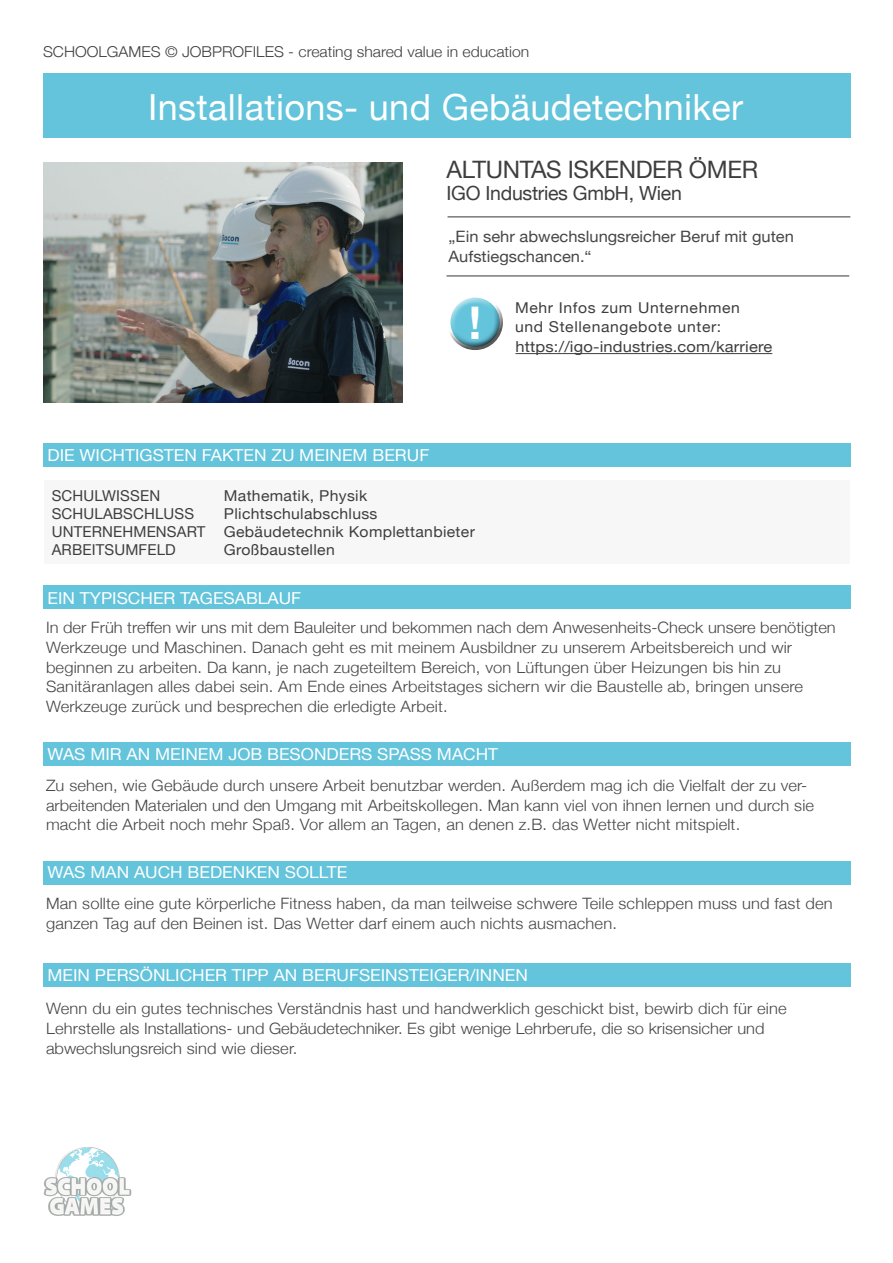
<style>
.page{position:relative;width:893px;height:1263px;background:#fff}
.page>*{position:absolute;margin:0;border:0;box-sizing:border-box;transform-origin:0 0}
.t1{font:700 45px "Helvetica Neue";color:#fff}
.t2{font:36px "Helvetica Neue";letter-spacing:.01em;color:#fff}
.t3{font:24px "Helvetica Neue";letter-spacing:-.015em;color:#3e3e3f}
.t4{font:19.5px "Helvetica Neue";letter-spacing:-.015em;color:#3e3e3f}
.t5{font:16.5px "Helvetica Neue";color:#fff;scale:1.05 1}
.t6{font:300 15.6px/19.8px "Helvetica Neue";letter-spacing:.01em;color:#464748;scale:1.05 1}
.t7{font:15.6px "Helvetica Neue";color:#464748;scale:1.05 1}
.t8{font:15.15px "Helvetica Neue";letter-spacing:.01em;color:#3e3e3f;scale:1.09 1}
.t9{font:15px/18px "Helvetica Neue";letter-spacing:.02em;color:#3e3e3f;scale:1.05 1}
.t10{font:300 15px "Helvetica Neue";color:#3e3e3f;scale:1.05 1}
.t11{font:15px "Helvetica Neue";letter-spacing:.02em;color:#3e3e3f}
.t12{font:15px "Helvetica Neue";letter-spacing:.04em;color:#3e3e3f;scale:1.05 1}
</style>
<div class="page">
<div style="left:44px;top:480px;width:806px;height:83px;background:#f7f7f7"></div>
<div style="left:43px;top:73px;width:807px;height:64px;background:#63c4db"></div>
<div style="left:43px;top:443px;width:807px;height:24px;background:#63c4db"></div>
<div style="left:43px;top:585px;width:807px;height:23px;background:#63c4db"></div>
<div style="left:43px;top:742px;width:807px;height:24px;background:#63c4db"></div>
<div style="left:43px;top:861px;width:807px;height:24px;background:#63c4db"></div>
<div style="left:43px;top:963px;width:807px;height:23px;background:#63c4db"></div>
<img style="left:43px;top:162px;width:359px;height:241px">
<hr style="left:448px;top:216px;width:402px;height:1px;background:#4b4c4d">
<hr style="left:446px;top:275px;width:403px;height:1px;background:#4b4c4d">
<div style="left:446px;top:294px;width:57px;height:41px;background:#fff;opacity:.75"></div>
<div style="left:446px;top:302px;width:57px;height:50px;background:#231f20;opacity:.75"></div>
<img style="left:44px;top:1147px;width:88px;height:69px">
<hr style="left:515px;top:353px;width:257px;height:1px;background:#3e3e3f">
<p class="t10" style="left:43px;top:39px;width:465px">SCHOOLGAMES © JOBPROFILES - creating shared value in education</p>
<p class="t2" style="left:148px;top:81px;width:597px">Installations- und Gebäudetechniker</p>
<p class="t3" style="left:446px;top:152px;width:313px">ALTUNTAS ISKENDER ÖMER</p>
<p class="t4" style="left:446px;top:179px;width:237px">IGO Industries GmbH, Wien</p>
<p class="t7" style="left:449px;top:225px;width:330px">„Ein sehr abwechslungsreicher Beruf mit guten</p>
<p class="t7" style="left:449px;top:245px;width:138px">Aufstiegschancen.“</p>
<p class="t1" style="left:469px;top:288px;width:14px">!</p>
<p class="t12" style="left:515px;top:297px;width:216px">Mehr Infos zum Unternehmen</p>
<p class="t12" style="left:515px;top:316px;width:198px">und Stellenangebote unter:</p>
<p class="t8" style="left:515px;top:336px;width:237px">https://igo-industries.com/karriere</p>
<p class="t5" style="left:47px;top:443px;width:365px">DIE WICHTIGSTEN FAKTEN ZU MEINEM BERUF</p>
<p class="t11" style="left:52px;top:484px;width:110px">SCHULWISSEN</p>
<p class="t11" style="left:52px;top:502px;width:144px">SCHULABSCHLUSS</p>
<p class="t11" style="left:52px;top:520px;width:155px">UNTERNEHMENSART</p>
<p class="t11" style="left:52px;top:538px;width:126px">ARBEITSUMFELD</p>
<p class="t9" style="left:224px;top:487px;width:148px">Mathematik, Physik<br>Plichtschulabschluss</p>
<p class="t9" style="left:224px;top:523px;width:241px">Gebäudetechnik Komplettanbieter<br>Großbaustellen</p>
<p class="t5" style="left:47px;top:586px;width:243px">EIN TYPISCHER TAGESABLAUF</p>
<p class="t6" style="left:46px;top:616px;width:754px">In der Früh treffen wir uns mit dem Bauleiter und bekommen nach dem Anwesenheits-Check unsere benötigten Werkzeuge und Maschinen. Danach geht es mit meinem Ausbildner zu unserem Arbeitsbereich und wir beginnen zu arbeiten. Da kann, je nach zugeteiltem Bereich, von Lüftungen über Heizungen bis hin zu Sanitäranlagen alles dabei sein. Am Ende eines Arbeitstages sichern wir die Baustelle ab, bringen unsere Werkzeuge zurück und besprechen die erledigte Arbeit.</p>
<p class="t5" style="left:47px;top:742px;width:431px">WAS MIR AN MEINEM JOB BESONDERS SPASS MACHT</p>
<p class="t6" style="left:46px;top:774px;width:733px">Zu sehen, wie Gebäude durch unsere Arbeit benutzbar werden. Außerdem mag ich die Vielfalt der zu ver&shy;arbeitenden Materialen und den Umgang mit Arbeitskollegen. Man kann viel von ihnen lernen und durch sie macht die Arbeit noch mehr Spaß. Vor allem an Tagen, an denen z.B. das Wetter nicht mitspielt.</p>
<p class="t5" style="left:47px;top:860px;width:287px">WAS MAN AUCH BEDENKEN SOLLTE</p>
<p class="t6" style="left:46px;top:893px;width:751px">Man sollte eine gute körperliche Fitness haben, da man teilweise schwere Teile schleppen muss und fast den ganzen Tag auf den Beinen ist. Das Wetter darf einem auch nichts ausmachen.</p>
<p class="t5" style="left:47px;top:963px;width:459px">MEIN PERSÖNLICHER TIPP AN BERUFSEINSTEIGER/INNEN</p>
<p class="t6" style="left:46px;top:997px;width:707px">Wenn du ein gutes technisches Verständnis hast und handwerklich geschickt bist, bewirb dich für eine<br>Lehrstelle als Installations- und Gebäudetechniker. Es gibt wenige Lehrberufe, die so krisensicher und abwechslungsreich sind wie dieser.</p>
</div>
